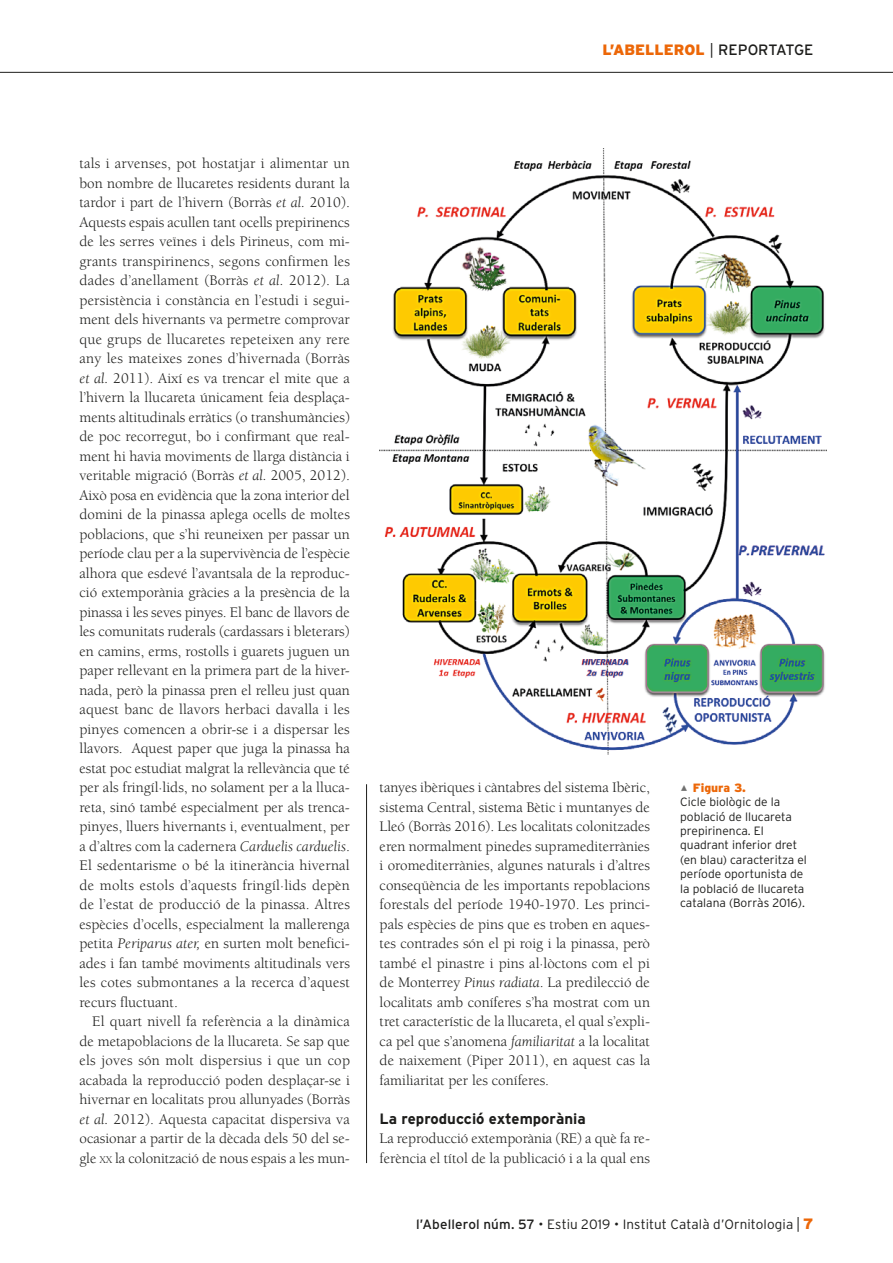
<style>
.page{position:relative;width:893px;height:1263px;background:#fff}
.page>*{position:absolute;margin:0;border:0;box-sizing:border-box;transform-origin:0 0}
.text_sangria{font:15px/19.5px "Berkeley Std";color:#1d1d1b;text-align:justify}
.text_sense_sangria{font:15px/19.5px "Berkeley Std";letter-spacing:-.005em;color:#1d1d1b}
.ladillo{font:700 15px "Interstate";color:#1d1d1b}
.t1{font:900 15px "Interstate";color:#ec6708}
.t2{font:300 13.5px "Interstate";letter-spacing:.01em;color:#1d1d1b}
.Peu_figura_taula{font:300 12px/14.4px "Interstate";color:#1d1d1b}
.s1{font-weight:300;color:#1d1d1b}
.s2{font-weight:400;color:#1d1d1b}
.s3{font-style:italic}
.s4{font-size:10.5px}
.s5{font-weight:900;color:#ec6708}
.s6{font-weight:400}
.s7{font-stretch:condensed;font-size:15px}
.s8{font-weight:900;font-size:15px;color:#ec6708}
</style>
<div class="page">
<hr style="left:0;top:72px;width:893px;height:1px;background:#1d1d1b">
<img style="left:380px;top:149px;width:446px;height:605px">
<hr style="left:366px;top:784px;width:1px;height:379px;background:#1d1d1b">
<p class="t1" style="left:603px;top:41px;width:212px">L’ABELLEROL <span class="s1">|</span> <span class="s2">REPORTATGE</span></p>
<p class="text_sangria" style="left:80px;top:154px;width:272px">tals i arvenses, pot hostatjar i alimentar un bon nombre de llucaretes residents durant la tardor i part de l’hivern (Borràs <span class="s3">et al.</span> 2010).<br>Aquests espais acullen tant ocells prepirinencs de les serres veïnes i dels Pirineus, com mi&shy;grants transpirinencs, segons confirmen les dades d’anellament (Borràs <span class="s3">et al.</span> 2012). La persistència i constància en l’estudi i segui&shy;ment dels hivernants va permetre comprovar que grups de llucaretes repeteixen any rere any les mateixes zones d’hivernada (Borràs <span class="s3">et al.</span> 2011). Així es va trencar el mite que a l’hivern la llucareta únicament feia desplaça&shy;ments altitudinals erràtics (o transhumàncies) de poc recorregut, bo i confirmant que real&shy;ment hi havia moviments de llarga distància i veritable migració (Borràs <span class="s3">et al.</span> 2005, 2012).<br>Això posa en evidència que la zona interior del domini de la pinassa aplega ocells de moltes poblacions, que s’hi reuneixen per passar un període clau per a la supervivència de l’espècie alhora que esdevé l’avantsala de la reproduc&shy;ció extemporània gràcies a la presència de la pinassa i les seves pinyes. El banc de llavors de les comunitats ruderals (cardassars i bleterars) en camins, erms, rostolls i guarets juguen un paper rellevant en la primera part de la hiver&shy;nada, però la pinassa pren el relleu just quan aquest banc de llavors herbaci davalla i les pinyes comencen a obrir-se i a dispersar les llavors. Aquest paper que juga la pinassa ha estat poc estudiat malgrat la rellevància que té per als fringíl·lids, no solament per a la lluca&shy;reta, sinó també especialment per als trenca&shy;pinyes, lluers hivernants i, eventualment, per a d’altres com la cadernera <span class="s3">Carduelis carduelis</span>.<br>El sedentarisme o bé la itinerància hivernal de molts estols d’aquests fringíl·lids depèn de l’estat de producció de la pinassa. Altres espècies d’ocells, especialment la mallerenga petita <span class="s3">Periparus ater,</span> en surten molt benefici&shy;ades i fan també moviments altitudinals vers les cotes submontanes a la recerca d’aquest recurs fluctuant.</p>
<p class="text_sangria" style="left:80px;top:1012px;width:272px;text-indent:13px">El quart nivell fa referència a la dinàmica de metapoblacions de la llucareta. Se sap que els joves són molt dispersius i que un cop acabada la reproducció poden desplaçar-se i hivernar en localitats prou allunyades (Borràs <span class="s3">et al.</span> 2012). Aquesta capacitat dispersiva va ocasionar a partir de la dècada dels 50 del se&shy;gle <span class="s4">xx</span> la colonització de nous espais a les mun-</p>
<p class="text_sangria" style="left:380px;top:778px;width:272px">tanyes ibèriques i càntabres del sistema Ibèric, sistema Central, sistema Bètic i muntanyes de Lleó (Borràs 2016). Les localitats colonitzades eren normalment pinedes supramediterrànies i oromediterrànies, algunes naturals i d’altres conseqüència de les importants repoblacions forestals del període 1940-1970. Les princi&shy;pals espècies de pins que es troben en aques&shy;tes contrades són el pi roig i la pinassa, però també el pinastre i pins al·lòctons com el pi de Monterrey <span class="s3">Pinus radiata</span>. La predilecció de localitats amb coníferes s’ha mostrat com un tret característic de la llucareta, el qual s’expli&shy;ca pel que s’anomena <span class="s3">familiaritat</span> a la localitat de naixement (Piper 2011), en aquest cas la familiaritat per les coníferes.</p>
<p class="ladillo" style="left:380px;top:1110px;width:208px">La reproducció extemporània</p>
<p class="text_sense_sangria" style="left:380px;top:1129px;width:272px">La reproducció extemporània (RE) a què fa re&shy;ferència el títol de la publicació i a la qual ens</p>
<p class="Peu_figura_taula" style="left:680px;top:780px;width:128px;text-indent:13px"><span class="s5">Figura 3.<br></span>Cicle biològic de la població de llucareta prepirinenca. El quadrant inferior dret (en blau) caracteritza el període oportunista de la població de llucareta catalana (Borràs 2016).</p>
<p class="t2" style="left:416px;top:1216px;width:399px"><span class="s6">l’Abellerol núm. 57</span> • Estiu 2019 • Institut Català d’Ornitologia <span class="s7">|</span> <span class="s8">7</span></p>
</div>
